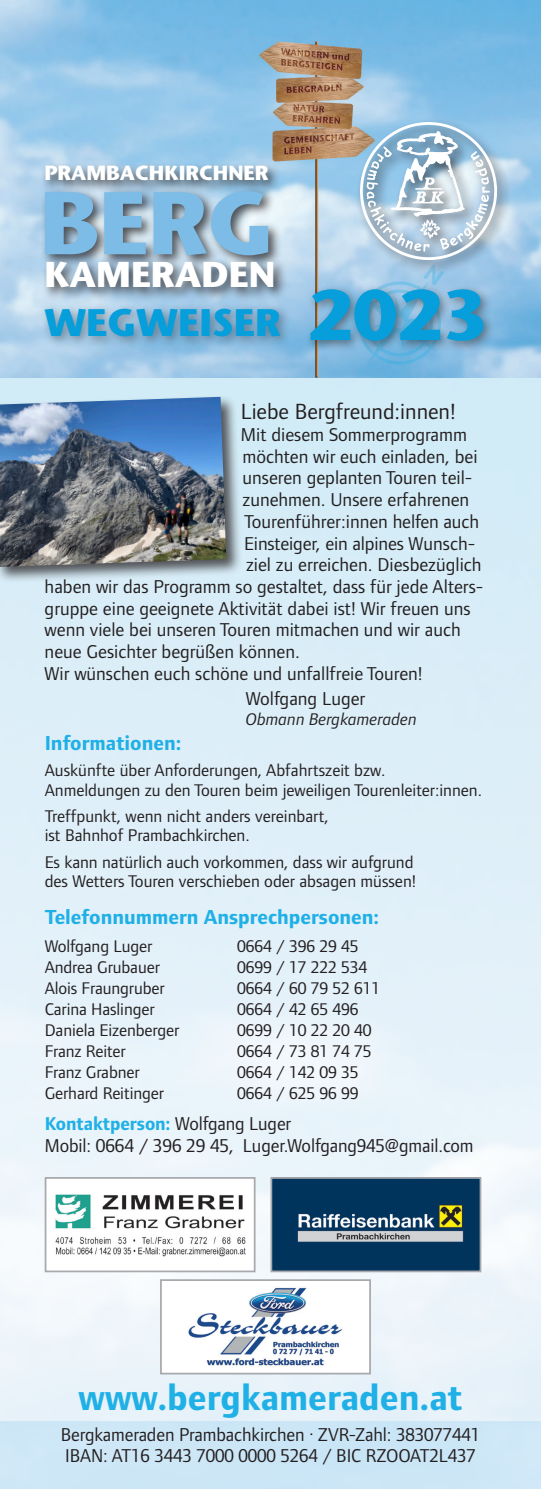
<style>
.page{position:relative;width:541px;height:1489px;background:#fff}
.page>*{position:absolute;margin:0;border:0;box-sizing:border-box;transform-origin:0 0}
.t1{font:700 88.55px "Stone Sans";color:#7cbce7}
.t2{font:700 38.32px "Stone Sans";color:#069edb}
.t3{font:700 37.45px "Foundry Form Sans";color:#1fb0e6}
.t4{font:700 35.88px "Stone Sans";color:#fff}
.t5{font:22.75px "Foundry Form Sans";color:#231f20}
.t6{font:700 21px "Foundry Form Sans";color:#1fb0e6}
.t7{font:700 20.47px "Stone Sans";color:#fff}
.t8{font:19.25px/21.5px "Foundry Form Sans";color:#231f20}
.t9{font:17.5px/19.2px "Foundry Form Sans";color:#231f20}
.t10{font:italic 17.5px "Foundry Form Sans";color:#231f20}
.s1{font-size:71.23px}
.s2{font-weight:700;color:#1fb0e6}
</style>
<div class="page">
<img style="left:0;top:0;width:541px;height:1421px">
<div style="left:0;top:1421px;width:541px;height:67px;background:#cce6f6"></div>
<svg style="left:358px;top:274px;width:85px;height:90px;background:#87bfe4"></svg>
<div style="left:42px;top:162px;width:239px;height:33px;background:#231f20;opacity:.75"></div>
<div style="left:41px;top:187px;width:241px;height:82px;background:#231f20;opacity:.75"></div>
<div style="left:43px;top:257px;width:244px;height:44px;background:#231f20;opacity:.75"></div>
<div style="left:40px;top:303px;width:252px;height:45px;background:#231f20;opacity:.4"></div>
<div style="left:355px;top:118px;width:156px;height:156px;background:#231f20;opacity:.75"></div>
<img style="left:360px;top:123px;width:136px;height:136px">
<div style="left:304px;top:283px;width:191px;height:70px;background:#231f20;opacity:.5"></div>
<img style="left:273px;top:1179px;width:205px;height:90px">
<div style="left:270px;top:1176px;width:211px;height:96px;border:2px solid #a8a9ad"></div>
<div style="left:46px;top:1177px;width:209px;height:94px;background:#fff"></div>
<img style="left:55px;top:1194px;width:191px;height:63px">
<div style="left:45px;top:1176px;width:210px;height:96px;border:2px solid #a8a9ad"></div>
<div style="left:161px;top:1279px;width:209px;height:94px;background:#fff"></div>
<img style="left:188px;top:1287px;width:155px;height:79px">
<div style="left:160px;top:1279px;width:211px;height:95px;border:2px solid #a8a9ad"></div>
<div style="left:0;top:394px;width:243px;height:189px;background:#231f20;opacity:.75"></div>
<img style="left:0;top:397px;width:226px;height:170px">
<p class="t7" style="left:44px;top:160px;width:226px">PRAMBACHKIRCHNER</p>
<h1 class="t1" style="left:40px;top:167px;width:235px">BERG</h1>
<h3 class="t4" style="left:44px;top:252px;width:232px">KAMERADEN</h3>
<h2 class="t2" style="left:44px;top:298px;width:444px">WEGWEISER <span class="s1">2023</span></h2>
<p class="t5" style="left:241px;top:399px;width:216px">Liebe Bergfreund:innen!</p>
<p class="t8" style="left:241px;top:423px;width:228px">Mit diesem Sommerprogramm</p>
<p class="t8" style="left:242px;top:445px;width:236px">möchten wir euch einladen, bei</p>
<p class="t8" style="left:242px;top:467px;width:231px">unseren geplanten Touren teil-</p>
<p class="t8" style="left:242px;top:489px;width:228px">zunehmen. Unsere erfahrenen</p>
<p class="t8" style="left:244px;top:510px;width:236px">Tourenführer:innen helfen auch</p>
<p class="t8" style="left:244px;top:532px;width:232px">Einsteiger, ein alpines Wunsch-</p>
<p class="t8" style="left:246px;top:554px;width:237px">ziel zu erreichen. Diesbezüglich</p>
<p class="t8" style="left:45px;top:575px;width:440px">haben wir das Programm so gestaltet, dass für jede Alters-</p>
<p class="t8" style="left:45px;top:597px;width:427px">gruppe eine geeignete Aktivität dabei ist! Wir freuen uns</p>
<p class="t8" style="left:45px;top:619px;width:417px">wenn viele bei unseren Touren mitmachen und wir auch</p>
<p class="t8" style="left:45px;top:640px;width:257px">neue Gesichter begrüßen können.</p>
<p class="t8" style="left:45px;top:662px;width:379px">Wir wünschen euch schöne und unfallfreie Touren!</p>
<p class="t8" style="left:246px;top:688px;width:121px">Wolfgang Luger</p>
<p class="t10" style="left:246px;top:709px;width:173px">Obmann Bergkameraden</p>
<p class="t6" style="left:45px;top:730px;width:138px">Informationen:</p>
<p class="t9" style="left:45px;top:760px;width:439px">Auskünfte über Anforderungen, Abfahrtszeit bzw.<br>Anmeldungen zu den Touren beim jeweiligen Tourenleiter:innen.</p>
<p class="t9" style="left:45px;top:806px;width:285px">Treffpunkt, wenn nicht anders vereinbart, ist Bahnhof Prambachkirchen.</p>
<p class="t9" style="left:45px;top:852px;width:373px">Es kann natürlich auch vorkommen, dass wir aufgrund des Wetters Touren verschieben oder absagen müssen!</p>
<p class="t6" style="left:45px;top:904px;width:336px">Telefonnummern Ansprechpersonen:</p>
<p class="t9" style="left:45px;top:936px;width:109px">Wolfgang Luger</p>
<p class="t9" style="left:237px;top:936px;width:123px">0664 / 396 29 45</p>
<p class="t9" style="left:45px;top:957px;width:117px">Andrea Grubauer</p>
<p class="t9" style="left:237px;top:957px;width:131px">0699 / 17 222 534</p>
<p class="t9" style="left:45px;top:978px;width:122px">Alois Fraungruber</p>
<p class="t9" style="left:237px;top:978px;width:144px">0664 / 60 79 52 611</p>
<p class="t9" style="left:45px;top:999px;width:111px">Carina Haslinger</p>
<p class="t9" style="left:237px;top:999px;width:123px">0664 / 42 65 496</p>
<p class="t9" style="left:45px;top:1020px;width:136px">Daniela Eizenberger</p>
<p class="t9" style="left:237px;top:1020px;width:136px">0699 / 10 22 20 40</p>
<p class="t9" style="left:45px;top:1041px;width:83px">Franz Reiter</p>
<p class="t9" style="left:237px;top:1041px;width:136px">0664 / 73 81 74 75</p>
<p class="t9" style="left:45px;top:1062px;width:97px">Franz Grabner</p>
<p class="t9" style="left:237px;top:1062px;width:123px">0664 / 142 09 35</p>
<p class="t9" style="left:45px;top:1083px;width:121px">Gerhard Reitinger</p>
<p class="t9" style="left:237px;top:1083px;width:123px">0664 / 625 96 99</p>
<p class="t8" style="left:45px;top:1112px;width:430px"><span class="s2">Kontaktperson:</span> Wolfgang Luger<br>Mobil: 0664 / 396 29 45, Luger.Wolfgang945@gmail.com</p>
<h3 class="t3" style="left:78px;top:1376px;width:386px">www.bergkameraden.at</h3>
<p class="t8" style="left:61px;top:1422px;width:421px">Bergkameraden Prambachkirchen · ZVR-Zahl: 383077441<br>IBAN: AT16 3443 7000 0000 5264 / BIC RZOOAT2L437</p>
</div>
